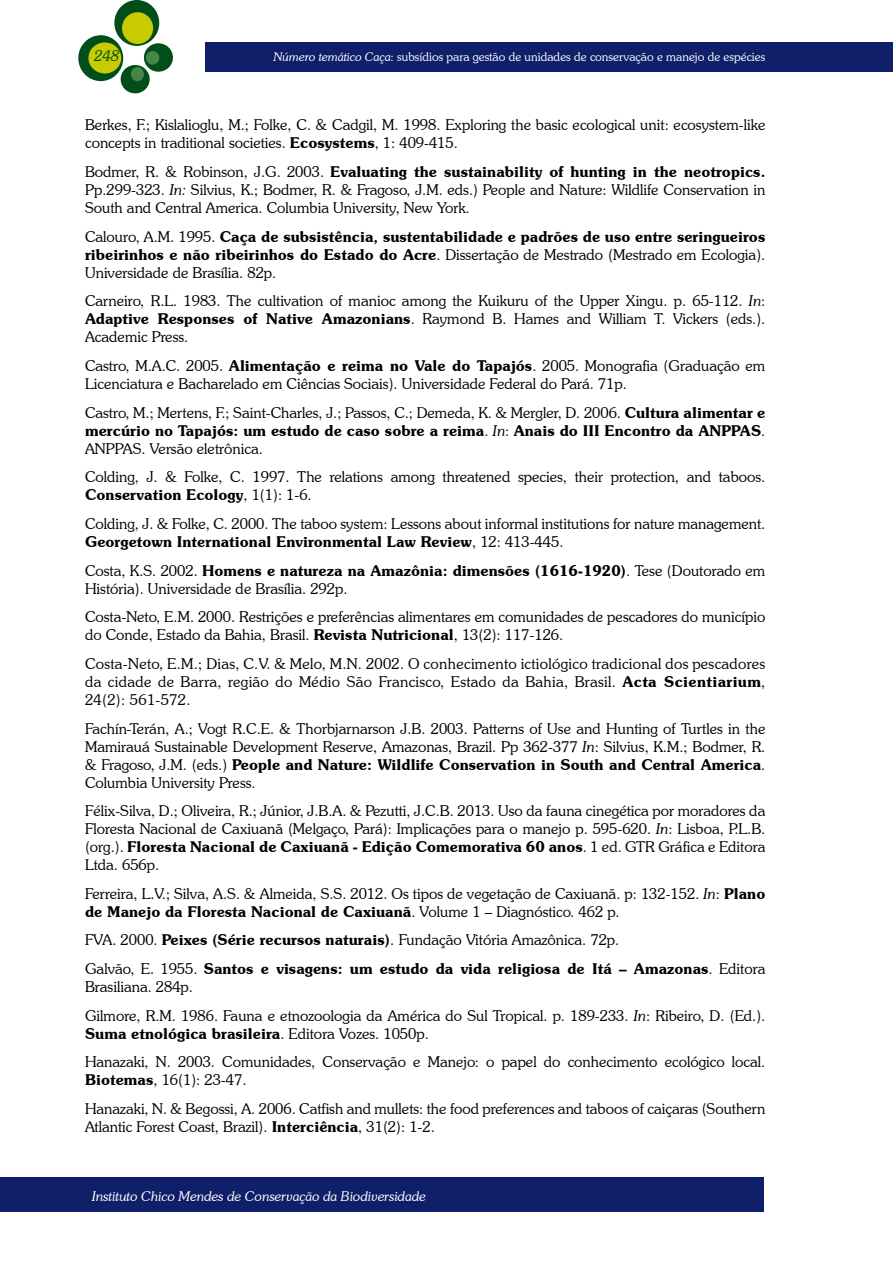
<style>
.page{position:relative;width:893px;height:1263px;background:#fff}
.page>*{position:absolute;margin:0;border:0;box-sizing:border-box;transform-origin:0 0}
.t1{font:300 15px/18px "Souvenir IT Cby BT";color:#000}
.t2{font:600 15px/18px "Souvenir IT Cby BT";color:#000;text-align:justify}
.t3{font:italic 300 15px "Souvenir IT Cby BT";color:#004e1a}
.t4{font:italic 300 13.5px "Souvenir IT Cby BT";color:#fff}
.t5{font:300 12px "Souvenir IT Cby BT";color:#fff}
.s1{font-style:italic}
.s2{font-weight:600}
.s3{font-weight:300}
</style>
<div class="page">
<div style="left:205px;top:43px;width:687px;height:29px;background:#101f69"></div>
<div style="left:114px;top:0;width:45px;height:46px;background:#004e1a;border-radius:50%"></div>
<div style="left:78px;top:35px;width:45px;height:46px;background:#004e1a;border-radius:50%"></div>
<div style="left:144px;top:43px;width:29px;height:29px;background:#004e1a;border-radius:50%"></div>
<div style="left:121px;top:65px;width:29px;height:28px;background:#004e1a;border-radius:50%"></div>
<div style="left:122px;top:12px;width:31px;height:32px;background:#c8cb00;border-radius:50%"></div>
<div style="left:88px;top:42px;width:33px;height:31px;background:#c8cb00;border-radius:50%"></div>
<div style="left:146px;top:51px;width:13px;height:14px;background:#47864a;border-radius:50%"></div>
<div style="left:131px;top:67px;width:13px;height:14px;background:#47864a;border-radius:50%"></div>
<div style="left:0;top:1178px;width:764px;height:34px;background:#101f69"></div>
<p class="t3" style="left:95px;top:46px;width:26px">248</p>
<p class="t5" style="left:274px;top:49px;width:493px"><span class="s1">Número temático Caça</span>: subsídios para gestão de unidades de conservação e manejo de espécies</p>
<p class="t1" style="left:85px;top:116px;width:682px">Berkes, F.; Kislalioglu, M.; Folke, C. &amp; Cadgil, M. 1998. Exploring the basic ecological unit: ecosystem-like concepts in traditional societies. <span class="s2">Ecosystems</span>, 1: 409-415.</p>
<p class="t1" style="left:85px;top:163px;width:682px;text-align:justify">Bodmer, R. &amp; Robinson, J.G. 2003. <span class="s2">Evaluating the sustainability of hunting in the neotropics.<br></span>Pp.299-323. <span class="s1">In:</span> Silvius, K.; Bodmer, R. &amp; Fragoso, J.M. eds.) People and Nature: Wildlife Conservation in South and Central America. Columbia University, New York.</p>
<p class="t2" style="left:85px;top:227px;width:682px"><span class="s3">Calouro, A.M. 1995.</span> Caça de subsistência, sustentabilidade e padrões de uso entre seringueiros ribeirinhos e não ribeirinhos do Estado do Acre<span class="s3">. Dissertação de Mestrado (Mestrado em Ecologia).<br>Universidade de Brasília. 82p.</span></p>
<p class="t1" style="left:85px;top:292px;width:682px;text-align:justify">Carneiro, R.L. 1983. The cultivation of manioc among the Kuikuru of the Upper Xingu. p. 65-112. <span class="s1">In</span>:<br><span class="s2">Adaptive Responses of Native Amazonians</span>. Raymond B. Hames and William T. Vickers (eds.).<br>Academic Press.</p>
<p class="t1" style="left:85px;top:357px;width:682px">Castro, M.A.C. 2005. <span class="s2">Alimentação e reima no Vale do Tapajós</span>. 2005. Monografia (Graduação em<br>Licenciatura e Bacharelado em Ciências Sociais). Universidade Federal do Pará. 71p.</p>
<p class="t1" style="left:85px;top:403px;width:682px;text-align:justify">Castro, M.; Mertens, F.; Saint-Charles, J.; Passos, C.; Demeda, K. &amp; Mergler, D. 2006. <span class="s2">Cultura alimentar e mercúrio no Tapajós: um estudo de caso sobre a reima</span>. <span class="s1">In</span>: <span class="s2">Anais do III Encontro da ANPPAS</span>.<br>ANPPAS. Versão eletrônica.</p>
<p class="t1" style="left:85px;top:468px;width:682px">Colding, J. &amp; Folke, C. 1997. The relations among threatened species, their protection, and taboos.<br><span class="s2">Conservation Ecology</span>, 1(1): 1-6.</p>
<p class="t1" style="left:85px;top:514px;width:682px">Colding, J. &amp; Folke, C. 2000. The taboo system: Lessons about informal institutions for nature management.<br><span class="s2">Georgetown International Environmental Law Review</span>, 12: 413-445.</p>
<p class="t1" style="left:85px;top:561px;width:682px">Costa, K.S. 2002. <span class="s2">Homens e natureza na Amazônia: dimensões (1616-1920)</span>. Tese (Doutorado em<br>História). Universidade de Brasília. 292p.</p>
<p class="t1" style="left:85px;top:608px;width:682px">Costa-Neto, E.M. 2000. Restrições e preferências alimentares em comunidades de pescadores do município do Conde, Estado da Bahia, Brasil. <span class="s2">Revista Nutricional</span>, 13(2): 117-126.</p>
<p class="t1" style="left:85px;top:654px;width:682px;text-align:justify">Costa-Neto, E.M.; Dias, C.V. &amp; Melo, M.N. 2002. O conhecimento ictiológico tradicional dos pescadores da cidade de Barra, região do Médio São Francisco, Estado da Bahia, Brasil. <span class="s2">Acta Scientiarium</span>, 24(2): 561-572.</p>
<p class="t1" style="left:85px;top:719px;width:682px;text-align:justify">Fachín-Terán, A.; Vogt R.C.E. &amp; Thorbjarnarson J.B. 2003. Patterns of Use and Hunting of Turtles in the Mamirauá Sustainable Development Reserve, Amazonas, Brazil. Pp 362-377 <span class="s1">In</span>: Silvius, K.M.; Bodmer, R. &amp; Fragoso, J.M. (eds.) <span class="s2">People and Nature: Wildlife Conservation in South and Central America</span>.<br>Columbia University Press.</p>
<p class="t1" style="left:85px;top:802px;width:682px;text-align:justify">Félix-Silva, D.; Oliveira, R.; Júnior, J.B.A. &amp; Pezutti, J.C.B. 2013. Uso da fauna cinegética por moradores da Floresta Nacional de Caxiuanã (Melgaço, Pará): Implicações para o manejo p. 595-620. <span class="s1">In</span>: Lisboa, P.L.B. (org.). <span class="s2">Floresta Nacional de Caxiuanã - Edição Comemorativa 60 anos</span>. 1 ed. GTR Gráfica e Editora Ltda. 656p.</p>
<p class="t1" style="left:85px;top:884px;width:682px">Ferreira, L.V.; Silva, A.S. &amp; Almeida, S.S. 2012. Os tipos de vegetação de Caxiuanã. p: 132-152. <span class="s1">In</span>: <span class="s2">Plano de Manejo da Floresta Nacional de Caxiuanã</span>. Volume 1 – Diagnóstico. 462 p.</p>
<p class="t2" style="left:85px;top:925px;width:682px;line-height:28.7px"><span class="s3">FVA. 2000.</span> Peixes (Série recursos naturais)<span class="s3">. Fundação Vitória Amazônica. 72p.<br>Galvão, E. 1955.</span> Santos e visagens: um estudo da vida religiosa de Itá – Amazonas<span class="s3">. Editora</span></p>
<p class="t1" style="left:85px;top:972px;width:682px;line-height:28.7px">Brasiliana. 284p.<br>Gilmore, R.M. 1986. Fauna e etnozoologia da América do Sul Tropical. p. 189-233. <span class="s1">In</span>: Ribeiro, D. (Ed.).</p>
<p class="t1" style="left:85px;top:1019px;width:682px;line-height:28.7px"><span class="s2">Suma etnológica brasileira</span>. Editora Vozes. 1050p.<br>Hanazaki, N. 2003. Comunidades, Conservação e Manejo: o papel do conhecimento ecológico local.</p>
<p class="t1" style="left:85px;top:1065px;width:682px;line-height:28.7px"><span class="s2">Biotemas</span>, 16(1): 23-47.<br>Hanazaki, N. &amp; Begossi, A. 2006. Catfish and mullets: the food preferences and taboos of caiçaras (Southern</p>
<p class="t1" style="left:85px;top:1117px;width:351px">Atlantic Forest Coast, Brazil). <span class="s2">Interciência</span>, 31(2): 1-2.</p>
<p class="t4" style="left:92px;top:1188px;width:335px">Instituto Chico Mendes de Conservação da Biodiversidade</p>
</div>
